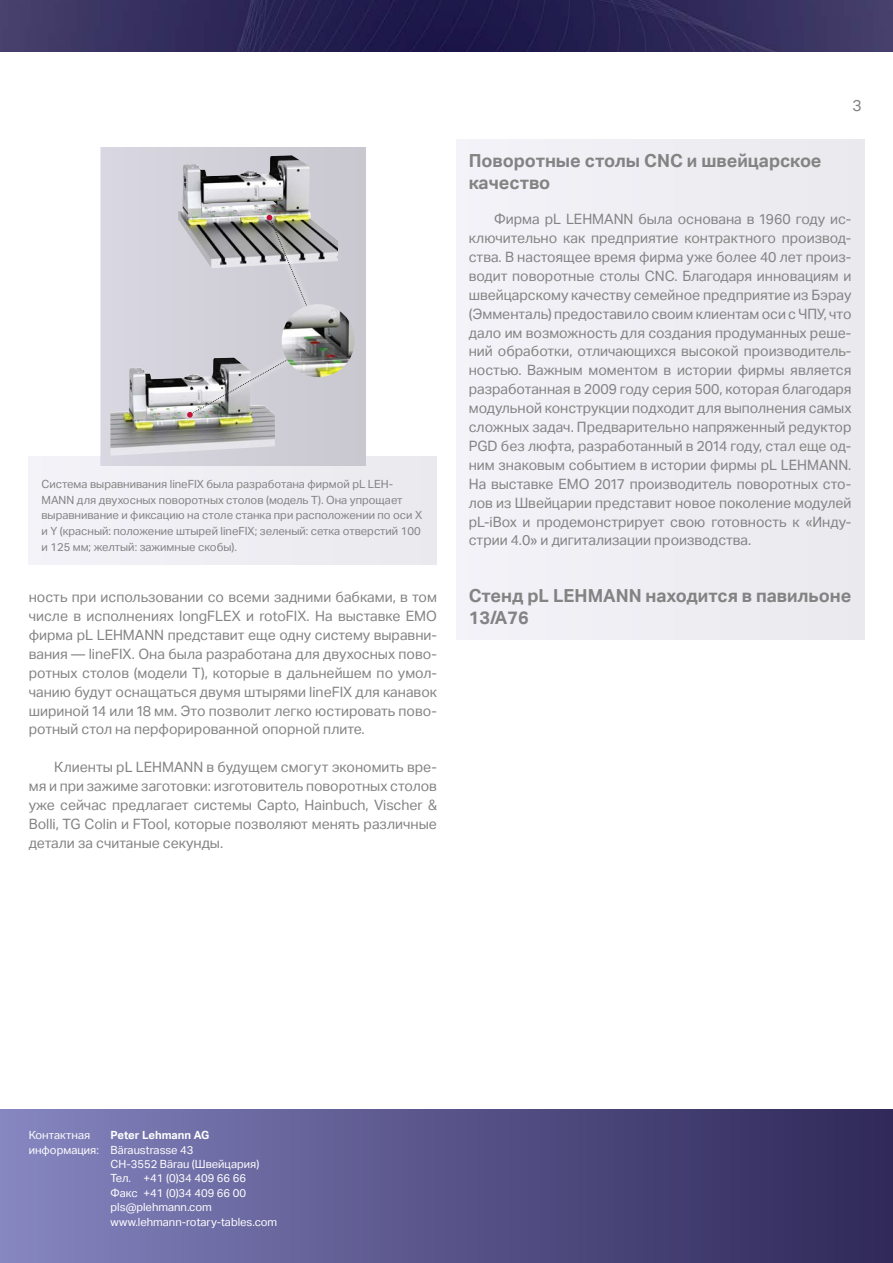
<style>
.page{position:relative;width:893px;height:1263px;background:#fff}
.page>*{position:absolute;margin:0;border:0;box-sizing:border-box;transform-origin:0 0}
.Zwischentitel{font:700 18px/21.8px "Aktiv Grotesk Trial";color:#838383}
.t1{font:15.75px "Aktiv Grotesk Trial";color:#838383}
.Grundtext{font:14.25px/18.9px "Aktiv Grotesk";color:#838383;text-align:justify}
.Legende{font:11.25px/15.8px "Aktiv Grotesk Trial";color:#838383}
.t2{font:11.25px/14.4px "Aktiv Grotesk Trial";color:#fff}
.t3{font:700 11.25px "Aktiv Grotesk Trial";color:#fff}
</style>
<div class="page">
<img style="left:0;top:0;width:893px;height:51px">
<div style="left:0;top:1110px;width:893px;height:153px;background:linear-gradient(to right,#8584bf,#2e2757)"></div>
<div style="left:456px;top:139px;width:408px;height:501px;background:#eeeef3"></div>
<div style="left:29px;top:456px;width:408px;height:108px;background:#eeeef3"></div>
<div style="left:101px;top:147px;width:264px;height:318px;background:linear-gradient(to right,#d9d8e1,#c9c7cf)"></div>
<img style="left:110px;top:357px;width:165px;height:99px">
<img style="left:178px;top:155px;width:160px;height:113px">
<svg style="left:179px;top:207px;width:164px;height:218px;background:#bebcbf"></svg>
<img style="left:282px;top:304px;width:73px;height:73px;border-radius:36px">
<p class="Legende" style="left:42px;top:476px;width:382px">Система выравнивания lineFIX была разработана фирмой pL LEH-MANN для двухосных поворотных столов (модель T). Она упрощает выравнивание и фиксацию на столе станка при расположении по оси X и Y (красный: положение штырей lineFIX; зеленый: сетка отверстий 100 и 125 мм; желтый: зажимные скобы).</p>
<p class="Grundtext" style="left:29px;top:588px;width:410px">ность при использовании со всеми задними бабками, в том числе в исполнениях longFLEX и rotoFIX. На выставке EMO фирма pL LEHMANN представит еще одну систему выравни&shy;вания — lineFIX. Она была разработана для двухосных пово&shy;ротных столов (модели T), которые в дальнейшем по умол&shy;чанию будут оснащаться двумя штырями lineFIX для канавок шириной 14 или 18 мм. Это позволит легко юстировать пово&shy;ротный стол на перфорированной опорной плите.</p>
<p class="Grundtext" style="left:29px;top:758px;width:410px;text-indent:26px">Клиенты pL LEHMANN в будущем смогут экономить вре&shy;мя и при зажиме заготовки: изготовитель поворотных столов уже сейчас предлагает системы Capto, Hainbuch, Vischer &amp; Bolli, TG Colin и FTool, которые позволяют менять различные детали за считаные секунды.</p>
<p class="t1" style="left:852px;top:96px;width:11px">3</p>
<p class="Zwischentitel" style="left:469px;top:150px;width:354px">Поворотные столы CNC и швейцарское качество</p>
<p class="Grundtext" style="left:469px;top:210px;width:384px;text-indent:26px">Фирма pL LEHMANN была основана в 1960 году ис&shy;ключительно как предприятие контрактного производ&shy;ства. В настоящее время фирма уже более 40 лет произ&shy;водит поворотные столы CNC. Благодаря инновациям и швейцарскому качеству семейное предприятие из Бэрау (Эмменталь) предоставило своим клиентам оси с ЧПУ, что дало им возможность для создания продуманных реше&shy;ний обработки, отличающихся высокой производитель&shy;ностью. Важным моментом в истории фирмы является разработанная в 2009 году серия 500, которая благодаря модульной конструкции подходит для выполнения самых сложных задач. Предварительно напряженный редуктор PGD без люфта, разработанный в 2014 году, стал еще од&shy;ним знаковым событием в истории фирмы pL LEHMANN.<br>На выставке EMO 2017 производитель поворотных сто&shy;лов из Швейцарии представит новое поколение модулей pL-iBox и продемонстрирует свою готовность к «Инду&shy;стрии 4.0» и дигитализации производства.</p>
<p class="Zwischentitel" style="left:469px;top:585px;width:384px">Стенд pL LEHMANN находится в павильоне<br>13/A76</p>
<p class="t2" style="left:29px;top:1128px;width:72px">Контактная информация:</p>
<p class="t3" style="left:111px;top:1129px;width:100px">Peter Lehmann AG</p>
<p class="t2" style="left:111px;top:1142px;width:168px">Bäraustrasse 43<br>CH-3552 Bärau (Швейцария)<br>Тел. +41 (0)34 409 66 66<br>Факс +41 (0)34 409 66 00 pls@plehmann.com www.lehmann-rotary-tables.com</p>
</div>
